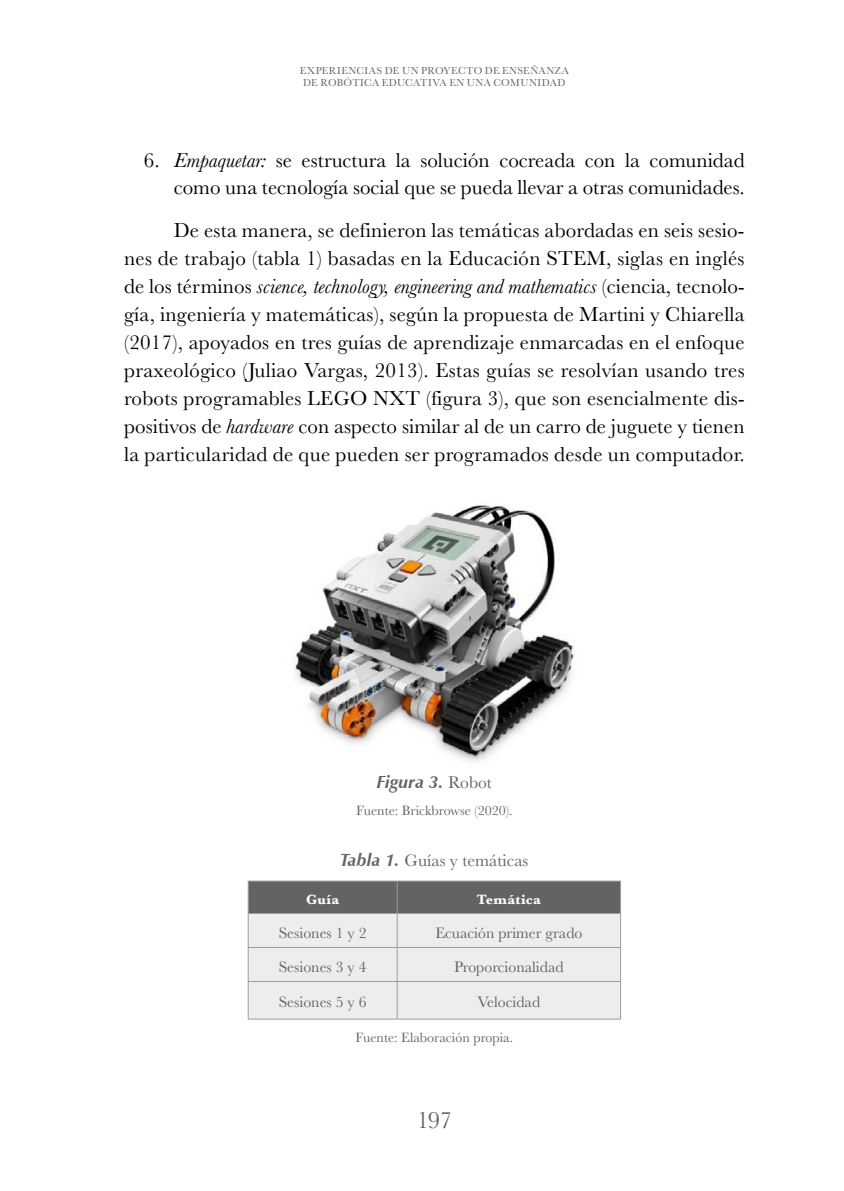
<style>
.page{position:relative;width:844px;height:1191px;background:#fff}
.page>*{position:absolute;margin:0;border:0;box-sizing:border-box;transform-origin:0 0}
.t1{font:24.5px "Baskerville";color:#646363}
.t2{font:21px/28px "Baskerville";color:#000;text-align:right}
.t3{font:17.5px "Baskerville";color:#646363}
.t4{font:italic 700 17.5px "Zapf Humanist 601 BT";color:#646363}
.t5{font:15.75px "Baskerville";color:#646363}
.t6{font:14px "Baskerville";color:#646363}
.t7{font:700 14px "Baskerville";letter-spacing:.02em;color:#fff}
.t8{font:10.5px/12.2px "Baskerville";letter-spacing:.035em;color:#646363;text-align:center}
.s1{font-style:italic}
.s2{font-family:"Baskerville";font-weight:400;font-style:normal}
.s3{font-family:"Zapf Humanist 601 BT";font-weight:700;font-style:italic}
</style>
<div class="page">
<img style="left:292px;top:505px;width:282px;height:257px">
<svg style="left:249px;top:881px;width:371px;height:137px;background:#ccc"></svg>
<hr style="left:396px;top:881px;width:1px;height:32px;background:#9d9d9c">
<hr style="left:248px;top:914px;width:1px;height:33px;background:#9d9d9c">
<hr style="left:396px;top:914px;width:1px;height:33px;background:#9d9d9c">
<hr style="left:620px;top:914px;width:1px;height:33px;background:#9d9d9c">
<hr style="left:248px;top:947px;width:149px;height:1px;background:#9d9d9c">
<hr style="left:397px;top:947px;width:224px;height:1px;background:#9d9d9c">
<hr style="left:396px;top:948px;width:1px;height:33px;background:#9d9d9c">
<hr style="left:248px;top:981px;width:149px;height:1px;background:#9d9d9c">
<hr style="left:248px;top:982px;width:1px;height:36px;background:#9d9d9c">
<hr style="left:397px;top:981px;width:224px;height:1px;background:#9d9d9c">
<hr style="left:396px;top:982px;width:1px;height:36px;background:#9d9d9c">
<hr style="left:620px;top:982px;width:1px;height:36px;background:#9d9d9c">
<hr style="left:248px;top:1018px;width:149px;height:1px;background:#9d9d9c">
<hr style="left:397px;top:1018px;width:224px;height:1px;background:#9d9d9c">
<hr style="left:248px;top:948px;width:1px;height:33px;background:#9d9d9c">
<hr style="left:620px;top:948px;width:1px;height:33px;background:#9d9d9c">
<hr style="left:248px;top:880px;width:149px;height:1px;background:#9d9d9c">
<hr style="left:248px;top:881px;width:1px;height:32px;background:#9d9d9c">
<hr style="left:397px;top:880px;width:224px;height:1px;background:#9d9d9c">
<hr style="left:620px;top:881px;width:1px;height:32px;background:#9d9d9c">
<hr style="left:248px;top:913px;width:149px;height:1px;background:#9d9d9c">
<hr style="left:397px;top:913px;width:224px;height:1px;background:#9d9d9c">
<p class="t8" style="left:300px;top:64px;width:270px">EXPERIENCIAS DE UN PROYECTO DE ENSEÑANZA<br>DE ROBÓTICA EDUCATIVA EN UNA COMUNIDAD</p>
<p class="t2" style="left:144px;top:148px;width:602px;line-height:26.2px">6. <span class="s1">Empaquetar:</span> se estructura la solución cocreada con la comunidad como una tecnología social que se pueda llevar a otras comunidades.</p>
<p class="t2" style="left:124px;top:216px;width:622px;text-align:justify;text-indent:50px">De esta manera, se definieron las temáticas abordadas en seis sesio&shy;nes de trabajo (tabla 1) basadas en la Educación STEM, siglas en inglés de los términos <span class="s1">science, technology, engineering and mathematics</span> (ciencia, tecnolo&shy;gía, ingeniería y matemáticas), según la propuesta de Martini y Chiarella (2017), apoyados en tres guías de aprendizaje enmarcadas en el enfoque praxeológico (Juliao Vargas, 2013). Estas guías se resolvían usando tres robots programables LEGO NXT (figura 3), que son esencialmente dis&shy;positivos de <span class="s1">hardware</span> con aspecto similar al de un carro de juguete y tienen la particularidad de que pueden ser programados desde un computador.</p>
<p class="t4" style="left:377px;top:771px;width:117px">Figura 3. <span class="s2">Robot</span></p>
<p class="t6" style="left:356px;top:801px;width:158px">Fuente: Brickbrowse (2020).</p>
<p class="t3" style="left:340px;top:849px;width:189px"><span class="s3">Tabla 1.</span> Guías y temáticas</p>
<p class="t7" style="left:306px;top:889px;width:35px">Guía</p>
<p class="t7" style="left:476px;top:889px;width:66px">Temática</p>
<p class="t5" style="left:279px;top:922px;width:89px">Sesiones 1 y 2</p>
<p class="t5" style="left:435px;top:922px;width:148px">Ecuación primer grado</p>
<p class="t5" style="left:279px;top:956px;width:89px">Sesiones 3 y 4</p>
<p class="t5" style="left:454px;top:956px;width:111px">Proporcionalidad</p>
<p class="t5" style="left:279px;top:992px;width:89px">Sesiones 5 y 6</p>
<p class="t5" style="left:477px;top:992px;width:64px">Velocidad</p>
<p class="t6" style="left:355px;top:1028px;width:159px">Fuente: Elaboración propia.</p>
<p class="t1" style="left:416px;top:1104px;width:37px">197</p>
</div>
